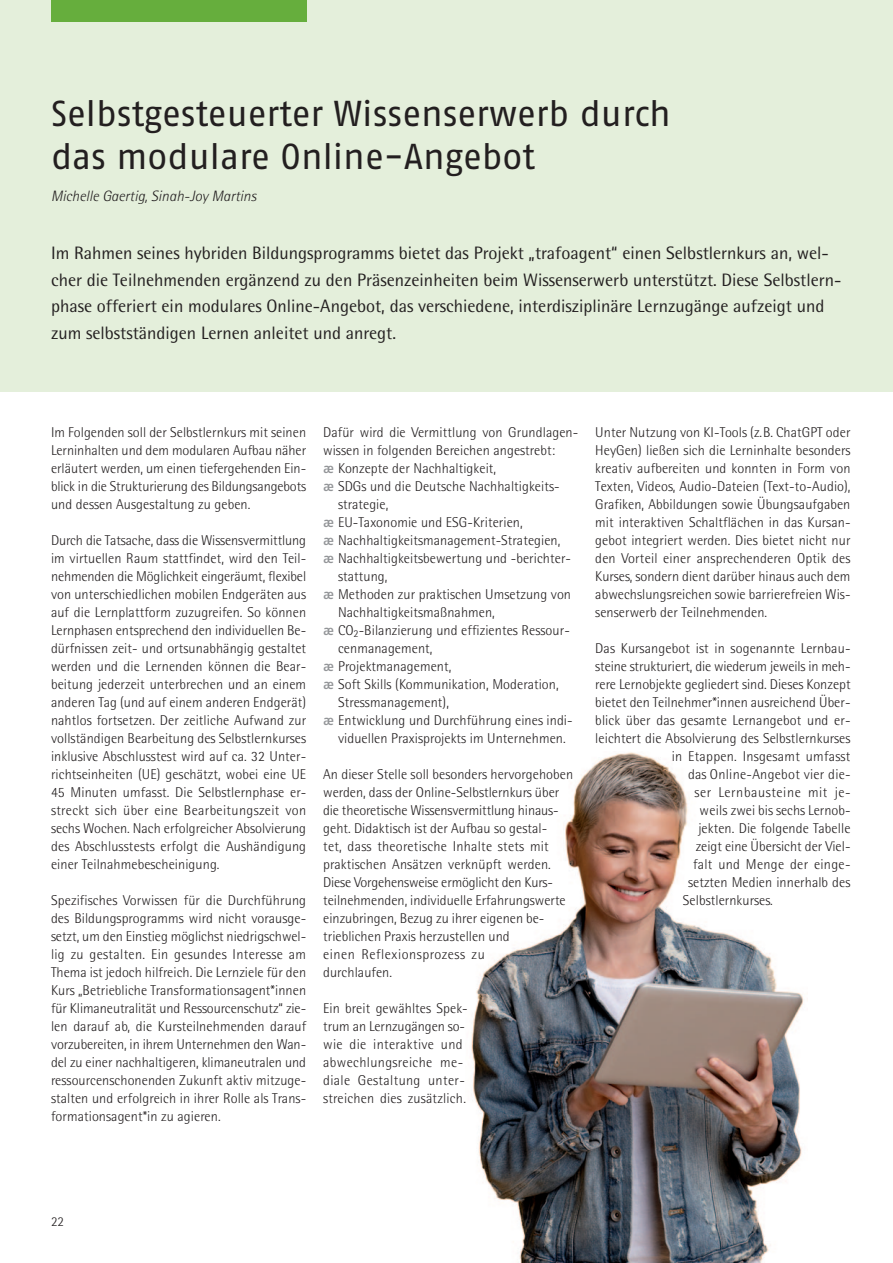
<style>
.page{position:relative;width:893px;height:1263px;background:#fff}
.page>*{position:absolute;margin:0;border:0;box-sizing:border-box;transform-origin:0 0}
.t1{font:36px/43.2px "Fago No";letter-spacing:-.005em;color:#231f20}
.t2{font:18px/26.7px "Rotis Semi Sans";color:#231f20}
.t3{font:italic 300 15px "Rotis Semi Sans";color:#231f20}
.t4{font:300 14.25px/18px "Rotis Semi Sans";letter-spacing:.005em;color:#231f20;text-align:justify}
.t5{font:300 14.25px "Rotis Semi Sans";letter-spacing:.04em;color:#231f20}
.t6{font:300 13.5px "Rotis Semi Sans";color:#231f20}
.s1{font-family:"Fago No Med";font-weight:400;font-size:13.5px;color:#939598}
</style>
<div class="page">
<div style="left:0;top:0;width:893px;height:391px;background:#e4efdb"></div>
<div style="left:51px;top:0;width:255px;height:21px;background:#66ae3d"></div>
<img style="left:471px;top:752px;width:333px;height:511px">
<h1 class="t1" style="left:51px;top:91px;width:622px">Selbstgesteuerter Wissenserwerb durch das modulare Online-Angebot</h1>
<p class="t3" style="left:51px;top:187px;width:207px">Michelle Gaertig, Sinah-Joy Martins</p>
<p class="t2" style="left:51px;top:239px;width:792px">Im Rahmen seines hybriden Bildungsprogramms bietet das Projekt „trafoagent“ einen Selbstlernkurs an, wel&shy;cher die Teilnehmenden ergänzend zu den Präsenzeinheiten beim Wissenserwerb unterstützt. Diese Selbstlern&shy;phase offeriert ein modulares Online-Angebot, das verschiedene, interdisziplinäre Lernzugänge aufzeigt und zum selbstständigen Lernen anleitet und anregt.</p>
<p class="t4" style="left:51px;top:423px;width:257px">Im Folgenden soll der Selbstlernkurs mit seinen Lerninhalten und dem modularen Aufbau näher erläutert werden, um einen tiefergehenden Ein&shy;blick in die Strukturierung des Bildungsangebots und dessen Ausgestaltung zu geben.</p>
<p class="t4" style="left:51px;top:531px;width:257px">Durch die Tatsache, dass die Wissensvermittlung im virtuellen Raum stattfindet, wird den Teil&shy;nehmenden die Möglichkeit eingeräumt, flexibel von unterschiedlichen mobilen Endgeräten aus auf die Lernplattform zuzugreifen. So können Lernphasen entsprechend den individuellen Be&shy;dürfnissen zeit- und ortsunabhängig gestaltet werden und die Lernenden können die Bear&shy;beitung jederzeit unterbrechen und an einem anderen Tag (und auf einem anderen Endgerät) nahtlos fortsetzen. Der zeitliche Aufwand zur vollständigen Bearbeitung des Selbstlernkurses inklusive Abschlusstest wird auf ca. 32 Unter&shy;richtseinheiten (UE) geschätzt, wobei eine UE 45 Minuten umfasst. Die Selbstlernphase er&shy;streckt sich über eine Bearbeitungszeit von sechs Wochen. Nach erfolgreicher Absolvierung des Abschlusstests erfolgt die Aushändigung einer Teilnahmebescheinigung.</p>
<p class="t4" style="left:51px;top:891px;width:257px">Spezifisches Vorwissen für die Durchführung des Bildungsprogramms wird nicht vorausge&shy;setzt, um den Einstieg möglichst niedrigschwel&shy;lig zu gestalten. Ein gesundes Interesse am Thema ist jedoch hilfreich. Die Lernziele für den Kurs „Betriebliche Transformationsagent*innen für Klimaneutralität und Ressourcenschutz“ zie&shy;len darauf ab, die Kursteilnehmenden darauf vorzubereiten, in ihrem Unternehmen den Wan&shy;del zu einer nachhaltigeren, klimaneutralen und ressourcenschonenden Zukunft aktiv mitzuge&shy;stalten und erfolgreich in ihrer Rolle als Trans&shy;formationsagent*in zu agieren.</p>
<p class="t4" style="left:323px;top:423px;width:257px">Dafür wird die Vermittlung von Grundlagen-</p>
<p class="t4" style="left:323px;top:441px;width:234px">wissen in folgenden Bereichen angestrebt:</p>
<p class="t4" style="left:323px;top:459px;width:175px"><span class="s1">æ</span> Konzepte der Nachhaltigkeit,</p>
<p class="t4" style="left:323px;top:477px;width:238px"><span class="s1">æ</span> SDGs und die Deutsche Nachhaltigkeits-</p>
<p class="t4" style="left:338px;top:495px;width:52px">strategie,</p>
<p class="t4" style="left:323px;top:513px;width:201px"><span class="s1">æ</span> EU-Taxonomie und ESG-Kriterien,</p>
<p class="t4" style="left:323px;top:531px;width:239px"><span class="s1">æ</span> Nachhaltigkeitsmanagement-Strategien,</p>
<p class="t4" style="left:323px;top:549px;width:249px"><span class="s1">æ</span> Nachhaltigkeitsbewertung und -berichter-</p>
<p class="t4" style="left:338px;top:567px;width:51px">stattung,</p>
<p class="t4" style="left:323px;top:585px;width:249px"><span class="s1">æ</span> Methoden zur praktischen Umsetzung von</p>
<p class="t4" style="left:338px;top:603px;width:158px">Nachhaltigkeitsmaßnahmen,</p>
<p class="t4" style="left:323px;top:621px;width:248px"><span class="s1">æ</span> CO<sub>2</sub>-Bilanzierung und effizientes Ressour-</p>
<p class="t4" style="left:338px;top:639px;width:96px">cenmanagement,</p>
<p class="t4" style="left:323px;top:657px;width:130px"><span class="s1">æ</span> Projektmanagement,</p>
<p class="t4" style="left:323px;top:675px;width:237px"><span class="s1">æ</span> Soft Skills (Kommunikation, Moderation,</p>
<p class="t4" style="left:338px;top:693px;width:112px">Stressmanagement),</p>
<p class="t4" style="left:323px;top:711px;width:251px"><span class="s1">æ</span> Entwicklung und Durchführung eines indi-</p>
<p class="t4" style="left:338px;top:729px;width:229px">viduellen Praxisprojekts im Unternehmen.</p>
<p class="t4" style="left:323px;top:765px;width:251px;text-align:left">An dieser Stelle soll besonders hervorgehoben werden, dass der Online-Selbstlernkurs über die theoretische Wissensvermittlung hinaus&shy;geht. Didaktisch ist der Aufbau so gestal-<br>tet, dass theoretische Inhalte stets mit praktischen Ansätzen verknüpft werden.<br>Diese Vorgehensweise ermöglicht den Kurs&shy;teilnehmenden, individuelle Erfahrungswerte einzubringen, Bezug zu ihrer eigenen be&shy;trieblichen Praxis herzustellen und<br>einen Reflexionsprozess zu<br>durchlaufen.</p>
<p class="t4" style="left:323px;top:999px;width:146px;text-align:left">Ein breit gewähltes Spek&shy;trum an Lernzugängen so&shy;wie die interaktive und abwechlungsreiche me&shy;diale Gestaltung unter&shy;streichen dies zusätzlich.</p>
<p class="t4" style="left:595px;top:423px;width:257px">Unter Nutzung von KI-Tools (z.B. ChatGPT oder HeyGen) ließen sich die Lerninhalte besonders kreativ aufbereiten und konnten in Form von Texten, Videos, Audio-Dateien (Text-to-Audio), Grafiken, Abbildungen sowie Übungsaufgaben mit interaktiven Schaltflächen in das Kursan&shy;gebot integriert werden. Dies bietet nicht nur den Vorteil einer ansprechenderen Optik des Kurses, sondern dient darüber hinaus auch dem abwechslungsreichen sowie barrierefreien Wis&shy;senserwerb der Teilnehmenden.</p>
<p class="t4" style="left:595px;top:639px;width:257px">Das Kursangebot ist in sogenannte Lernbau-</p>
<p class="t4" style="left:595px;top:657px;width:257px">steine strukturiert, die wiederum jeweils in meh-</p>
<p class="t4" style="left:595px;top:675px;width:257px">rere Lernobjekte gegliedert sind. Dieses Konzept</p>
<p class="t4" style="left:595px;top:693px;width:257px">bietet den Teilnehmer*innen ausreichend Über-</p>
<p class="t4" style="left:595px;top:711px;width:257px">blick über das gesamte Lernangebot und er-</p>
<p class="t4" style="left:595px;top:729px;width:257px">leichtert die Absolvierung des Selbstlernkurses</p>
<p class="t4" style="left:672px;top:747px;width:180px">in Etappen. Insgesamt umfasst</p>
<p class="t4" style="left:688px;top:765px;width:164px">das Online-Angebot vier die-</p>
<p class="t5" style="left:694px;top:784px;width:158px">ser Lernbausteine mit je-</p>
<p class="t4" style="left:700px;top:801px;width:152px">weils zwei bis sechs Lernob-</p>
<p class="t4" style="left:698px;top:819px;width:154px">jekten. Die folgende Tabelle</p>
<p class="t4" style="left:696px;top:837px;width:156px">zeigt eine Übersicht der Viel-</p>
<p class="t4" style="left:693px;top:855px;width:159px">falt und Menge der einge-</p>
<p class="t4" style="left:688px;top:873px;width:164px">setzten Medien innerhalb des</p>
<p class="t4" style="left:683px;top:891px;width:91px">Selbstlernkurses.</p>
<p class="t6" style="left:51px;top:1213px;width:15px">22</p>
</div>
